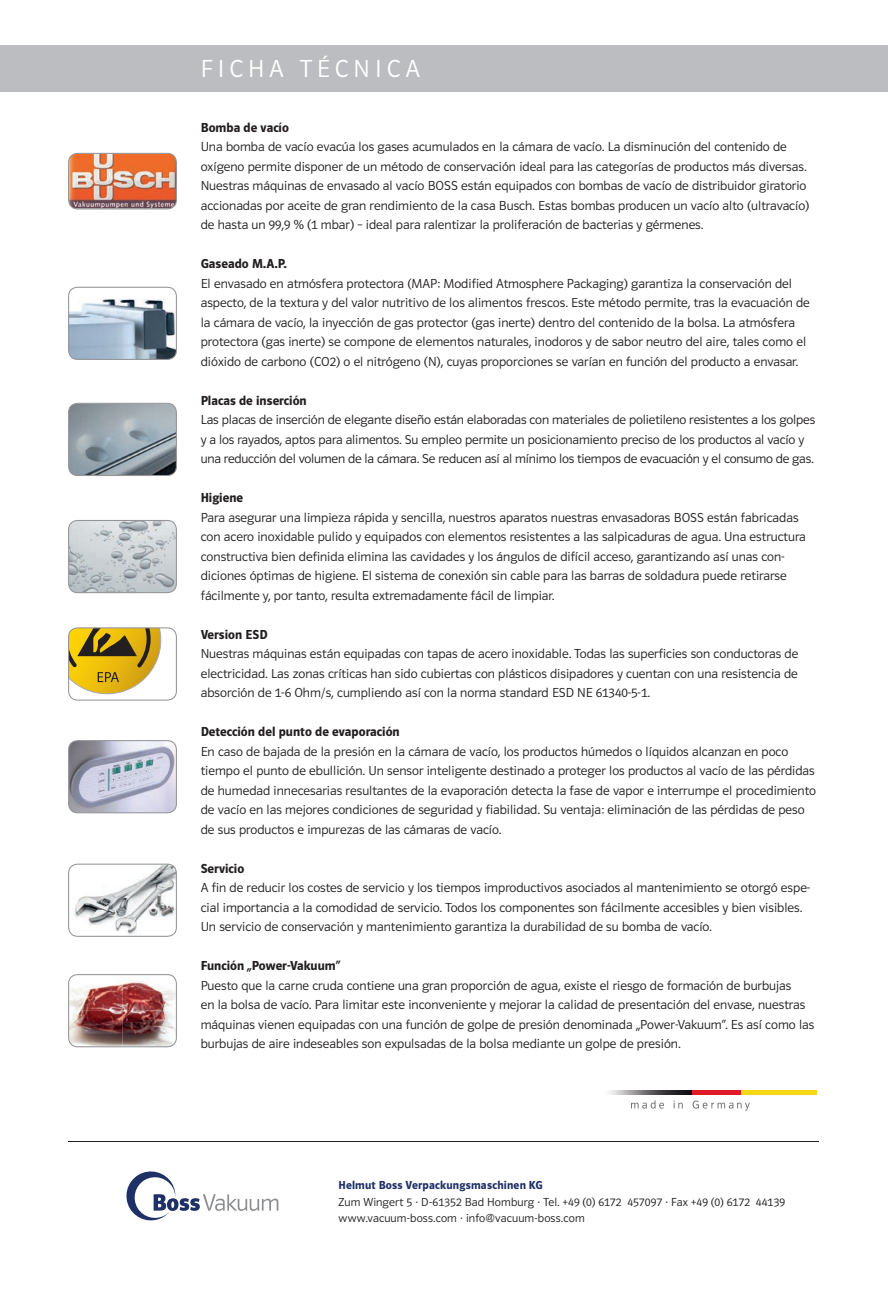
<style>
.page{position:relative;width:888px;height:1289px;background:#fff}
.page>*{position:absolute;margin:0;border:0;box-sizing:border-box;transform-origin:0 0}
.t1{font:25.5px "Polo 11 Leicht";letter-spacing:.2em;color:#fff}
.t2{font:13.5px/19.5px "Polo 11 Leicht";color:#231f20}
.t3{font:13.5px "Polo 11 Halbfett";color:#231f20}
.t4{font:12px/16.5px "Polo 11 Leicht";letter-spacing:.01em;color:#231f20}
.t5{font:12px "Polo 11 Halbfett";letter-spacing:.015em;color:#1e3066}
</style>
<div class="page">
<svg style="left:68px;top:403px;width:109px;height:73px"></svg>
<svg style="left:126px;top:1171px;width:152px;height:49px"></svg>
<hr style="left:69px;top:1141px;width:750px;height:1px;background:#231f20">
<div style="left:0;top:45px;width:888px;height:46px;background:#bcbdc0"></div>
<img style="left:68px;top:153px;width:109px;height:56px">
<svg style="left:68px;top:287px;width:109px;height:73px"></svg>
<svg style="left:68px;top:520px;width:109px;height:73px"></svg>
<svg style="left:68px;top:627px;width:109px;height:73px"></svg>
<svg style="left:68px;top:740px;width:109px;height:73px"></svg>
<svg style="left:68px;top:863px;width:109px;height:73px"></svg>
<img style="left:68px;top:974px;width:109px;height:73px">
<svg style="left:631px;top:1100px;width:33px;height:8px"></svg>
<svg style="left:674px;top:1100px;width:9px;height:8px"></svg>
<svg style="left:693px;top:1100px;width:57px;height:10px"></svg>
<hr style="left:716px;top:1090px;width:101px;height:4px;background:#f9d616">
<hr style="left:691px;top:1090px;width:50px;height:4px;background:#df1a29">
<img style="left:609px;top:1090px;width:82px;height:4px">
<h1 class="t1" style="left:201px;top:55px;width:221px">FICHA TÉCNICA</h1>
<p class="t3" style="left:201px;top:120px;width:90px">Bomba de vacío</p>
<p class="t2" style="left:201px;top:137px;width:610px">Una bomba de vacío evacúa los gases acumulados en la cámara de vacío. La disminución del contenido de oxígeno permite disponer de un método de conservación ideal para las categorías de productos más diversas.<br>Nuestras máquinas de envasado al vacío BOSS están equipados con bombas de vacío de distribuidor giratorio accionadas por aceite de gran rendimiento de la casa Busch. Estas bombas producen un vacío alto (ultravacío) de hasta un 99,9 % (1 mbar) – ideal para ralentizar la proliferación de bacterias y gérmenes.</p>
<p class="t3" style="left:201px;top:256px;width:88px">Gaseado M.A.P.</p>
<p class="t2" style="left:201px;top:273px;width:611px">El envasado en atmósfera protectora (MAP: Modified Atmosphere Packaging) garantiza la conservación del aspecto, de la textura y del valor nutritivo de los alimentos frescos. Este método permite, tras la evacuación de la cámara de vacío, la inyección de gas protector (gas inerte) dentro del contenido de la bolsa. La atmósfera protectora (gas inerte) se compone de elementos naturales, inodoros y de sabor neutro del aire, tales como el dióxido de carbono (CO2) o el nitrógeno (N), cuyas proporciones se varían en función del producto a envasar.</p>
<p class="t3" style="left:201px;top:393px;width:107px">Placas de inserción</p>
<p class="t2" style="left:201px;top:410px;width:616px">Las placas de inserción de elegante diseño están elaboradas con materiales de polietileno resistentes a los golpes y a los rayados, aptos para alimentos. Su empleo permite un posicionamiento preciso de los productos al vacío y una reducción del volumen de la cámara. Se reducen así al mínimo los tiempos de evacuación y el consumo de gas.</p>
<p class="t3" style="left:201px;top:490px;width:44px">Higiene</p>
<p class="t2" style="left:201px;top:507px;width:607px">Para asegurar una limpieza rápida y sencilla, nuestros aparatos nuestras envasadoras BOSS están fabricadas con acero inoxidable pulido y equipados con elementos resistentes a las salpicaduras de agua. Una estructura constructiva bien definida elimina las cavidades y los ángulos de difícil acceso, garantizando así unas con&shy;diciones óptimas de higiene. El sistema de conexión sin cable para las barras de soldadura puede retirarse fácilmente y, por tanto, resulta extremadamente fácil de limpiar.</p>
<p class="t3" style="left:201px;top:627px;width:68px">Version ESD</p>
<p class="t2" style="left:201px;top:644px;width:599px;text-align:justify">Nuestras máquinas están equipadas con tapas de acero inoxidable. Todas las superficies son conductoras de electricidad. Las zonas críticas han sido cubiertas con plásticos disipadores y cuentan con una resistencia de absorción de 1-6 Ohm/s, cumpliendo así con la norma standard ESD NE 61340-5-1.</p>
<p class="t3" style="left:201px;top:724px;width:200px">Detección del punto de evaporación</p>
<p class="t2" style="left:201px;top:741px;width:617px">En caso de bajada de la presión en la cámara de vacío, los productos húmedos o líquidos alcanzan en poco tiempo el punto de ebullición. Un sensor inteligente destinado a proteger los productos al vacío de las pérdidas de humedad innecesarias resultantes de la evaporación detecta la fase de vapor e interrumpe el procedimiento de vacío en las mejores condiciones de seguridad y fiabilidad. Su ventaja: eliminación de las pérdidas de peso de sus productos e impurezas de las cámaras de vacío.</p>
<p class="t3" style="left:201px;top:861px;width:45px">Servicio</p>
<p class="t2" style="left:201px;top:878px;width:611px">A fin de reducir los costes de servicio y los tiempos improductivos asociados al mantenimiento se otorgó espe&shy;cial importancia a la comodidad de servicio. Todos los componentes son fácilmente accesibles y bien visibles.<br>Un servicio de conservación y mantenimiento garantiza la durabilidad de su bomba de vacío.</p>
<p class="t3" style="left:201px;top:958px;width:141px">Función „Power-Vakuum“</p>
<p class="t2" style="left:201px;top:975px;width:615px">Puesto que la carne cruda contiene una gran proporción de agua, existe el riesgo de formación de burbujas<br>en la bolsa de vacío. Para limitar este inconveniente y mejorar la calidad de presentación del envase, nuestras máquinas vienen equipadas con una función de golpe de presión denominada „Power-Vakuum“. Es así como las burbujas de aire indeseables son expulsadas de la bolsa mediante un golpe de presión.</p>
<p class="t5" style="left:339px;top:1178px;width:206px">Helmut Boss Verpackungsmaschinen KG</p>
<p class="t4" style="left:339px;top:1193px;width:448px">Zum Wingert 5 · D-61352 Bad Homburg · Tel. +49 (0) 6172 457097 · Fax +49 (0) 6172 44139 www.vacuum-boss.com · info@vacuum-boss.com</p>
</div>
